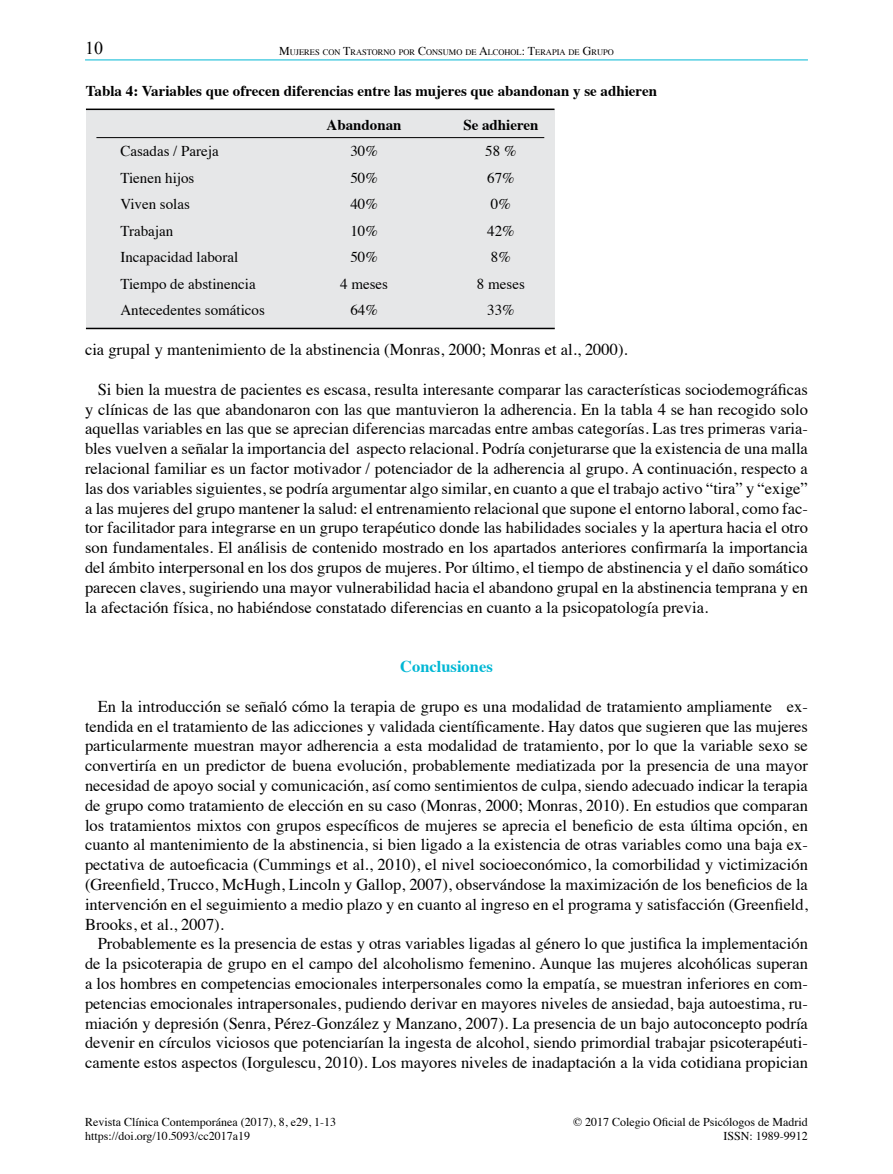
<style>
.page{position:relative;width:893px;height:1174px;background:#fff}
.page>*{position:absolute;margin:0;border:0;box-sizing:border-box;transform-origin:0 0}
.t1{font:18px "Times New Roman";color:#000}
.t2{font:16.5px/19.8px "Times";color:#000;text-align:justify}
.t3{font:700 16.5px "Times";color:#00b7d4}
.t4{font:15px/26.5px "Times";color:#000;text-align:center}
.t5{font:700 15px "Times";color:#000}
.t6{font:12px/14.4px "Times";color:#000}
.t7{font:8.4px "Times";color:#000}
.s1{font-size:12px}
</style>
<div class="page">
<hr style="left:85px;top:60px;width:723px;height:1px;background:#00b7d4">
<div style="left:86px;top:109px;width:469px;height:219px;background:#e6e7e8"></div>
<hr style="left:86px;top:328px;width:469px;height:1px;background:#000">
<hr style="left:96px;top:137px;width:448px;height:1px;background:#000">
<hr style="left:86px;top:109px;width:468px;height:1px;background:#000">
<p class="t1" style="left:85px;top:36px;width:19px">10</p>
<p class="t7" style="left:279px;top:45px;width:336px"><span class="s1">M</span>UJERES CON <span class="s1">T</span>RASTORNO POR <span class="s1">C</span>ONSUMO DE <span class="s1">A</span>LCOHOL<span class="s1">: T</span>ERAPIA DE <span class="s1">G</span>RUPO</p>
<p class="t5" style="left:86px;top:77px;width:573px">Tabla 4: Variables que ofrecen diferencias entre las mujeres que abandonan y se adhieren</p>
<p class="t4" style="left:120px;top:137px;width:146px;text-align:left">Casadas / Pareja<br>Tienen hijos<br>Viven solas<br>Trabajan<br>Incapacidad laboral<br>Tiempo de abstinencia<br>Antecedentes somáticos</p>
<p class="t5" style="left:327px;top:110px;width:77px">Abandonan</p>
<p class="t4" style="left:340px;top:137px;width:49px">30%<br>50%<br>40%<br>10%<br>50%<br>4 meses<br>64%</p>
<p class="t5" style="left:463px;top:110px;width:77px">Se adhieren</p>
<p class="t4" style="left:477px;top:137px;width:49px">58 %<br>67%<br>0%<br>42%<br>8%<br>8 meses<br>33%</p>
<p class="t2" style="left:85px;top:338px;width:544px">cia grupal y mantenimiento de la abstinencia (Monras, 2000; Monras et al., 2000).</p>
<p class="t2" style="left:85px;top:378px;width:724px;text-indent:13px">Si bien la muestra de pacientes es escasa, resulta interesante comparar las características sociodemográficas y clínicas de las que abandonaron con las que mantuvieron la adherencia. En la tabla 4 se han recogido solo aquellas variables en las que se aprecian diferencias marcadas entre ambas categorías. Las tres primeras varia&shy;bles vuelven a señalar la importancia del aspecto relacional. Podría conjeturarse que la existencia de una malla relacional familiar es un factor motivador / potenciador de la adherencia al grupo. A continuación, respecto a las dos variables siguientes, se podría argumentar algo similar, en cuanto a que el trabajo activo “tira” y “exige” a las mujeres del grupo mantener la salud: el entrenamiento relacional que supone el entorno laboral, como fac&shy;tor facilitador para integrarse en un grupo terapéutico donde las habilidades sociales y la apertura hacia el otro son fundamentales. El análisis de contenido mostrado en los apartados anteriores confirmaría la importancia del ámbito interpersonal en los dos grupos de mujeres. Por último, el tiempo de abstinencia y el daño somático parecen claves, sugiriendo una mayor vulnerabilidad hacia el abandono grupal en la abstinencia temprana y en la afectación física, no habiéndose constatado diferencias en cuanto a la psicopatología previa.</p>
<p class="t3" style="left:400px;top:650px;width:94px">Conclusiones</p>
<p class="t2" style="left:85px;top:695px;width:724px;text-indent:13px">En la introducción se señaló cómo la terapia de grupo es una modalidad de tratamiento ampliamente ex&shy;tendida en el tratamiento de las adicciones y validada científicamente. Hay datos que sugieren que las mujeres particularmente muestran mayor adherencia a esta modalidad de tratamiento, por lo que la variable sexo se convertiría en un predictor de buena evolución, probablemente mediatizada por la presencia de una mayor necesidad de apoyo social y comunicación, así como sentimientos de culpa, siendo adecuado indicar la terapia de grupo como tratamiento de elección en su caso (Monras, 2000; Monras, 2010). En estudios que comparan los tratamientos mixtos con grupos específicos de mujeres se aprecia el beneficio de esta última opción, en cuanto al mantenimiento de la abstinencia, si bien ligado a la existencia de otras variables como una baja ex&shy;pectativa de autoeficacia (Cummings et al., 2010), el nivel socioeconómico, la comorbilidad y victimización (Greenfield, Trucco, McHugh, Lincoln y Gallop, 2007), observándose la maximización de los beneficios de la intervención en el seguimiento a medio plazo y en cuanto al ingreso en el programa y satisfacción (Greenfield, Brooks, et al., 2007).</p>
<p class="t2" style="left:85px;top:932px;width:724px;text-indent:13px">Probablemente es la presencia de estas y otras variables ligadas al género lo que justifica la implementación de la psicoterapia de grupo en el campo del alcoholismo femenino. Aunque las mujeres alcohólicas superan a los hombres en competencias emocionales interpersonales como la empatía, se muestran inferiores en com&shy;petencias emocionales intrapersonales, pudiendo derivar en mayores niveles de ansiedad, baja autoestima, ru&shy;miación y depresión (Senra, Pérez-González y Manzano, 2007). La presencia de un bajo autoconcepto podría devenir en círculos viciosos que potenciarían la ingesta de alcohol, siendo primordial trabajar psicoterapéuti&shy;camente estos aspectos (Iorgulescu, 2010). Los mayores niveles de inadaptación a la vida cotidiana propician</p>
<p class="t6" style="left:85px;top:1113px;width:252px">Revista Clínica Contemporánea (2017), 8, e29, 1-13 https://doi.org/10.5093/cc2017a19</p>
<p class="t6" style="left:573px;top:1113px;width:236px;text-align:right">© 2017 Colegio Oficial de Psicólogos de Madrid<br>ISSN: 1989-9912</p>
</div>
